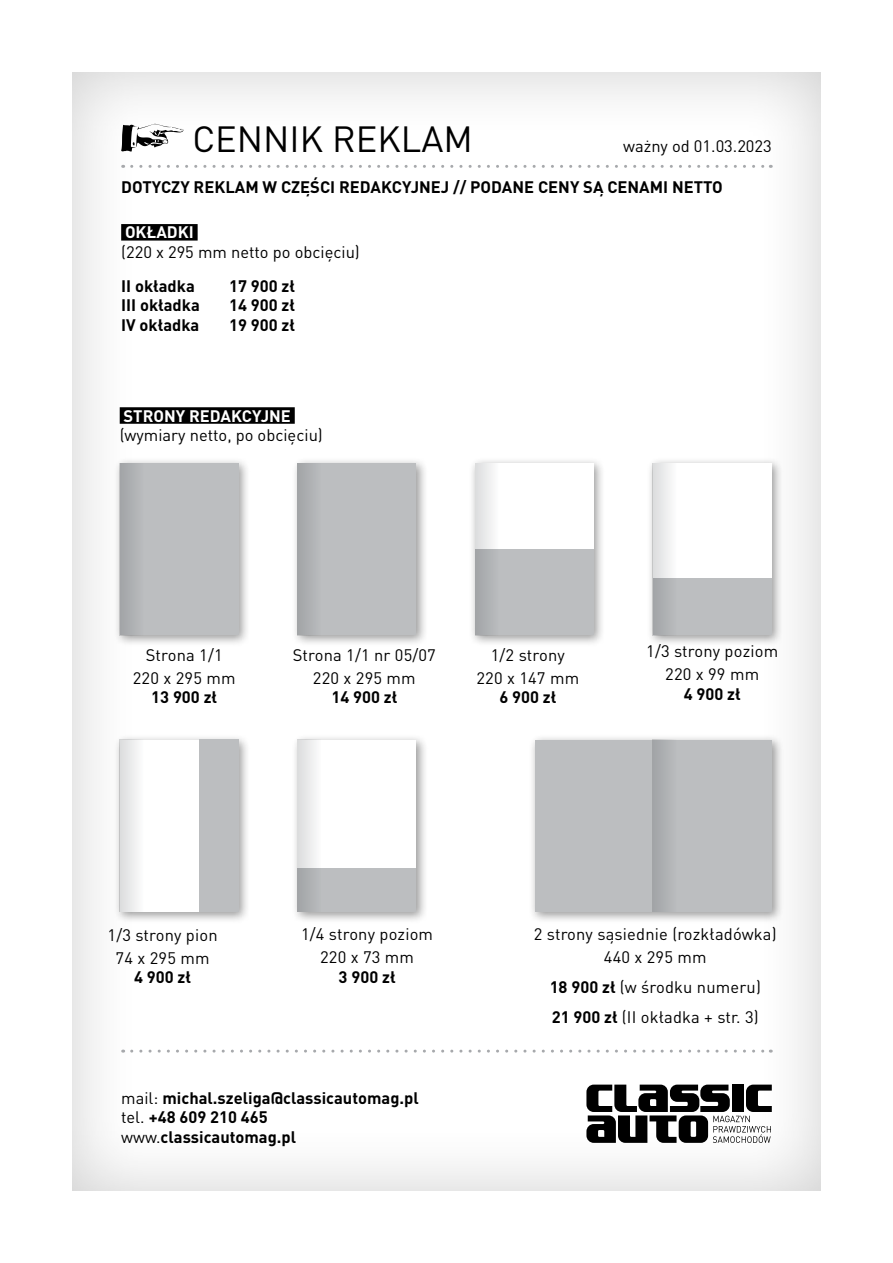
<style>
.page{position:relative;width:893px;height:1263px;background:#fff}
.page>*{position:absolute;margin:0;border:0;box-sizing:border-box;transform-origin:0 0}
.t1{font:36px "DIN Pro";color:#000}
.t2{font:16.5px/22.5px "DIN Pro";letter-spacing:.01em;color:#000;text-align:center}
.t3{font:700 16.5px/19.5px "DIN Pro";color:#000}
.t4{font:700 16.5px "DIN Pro";color:#fff}
.s1{font-weight:400}
.s2{font-weight:700}
</style>
<div class="page">
<div style="left:70px;top:67px;width:760px;height:1125px;background:#000;opacity:.2"></div>
<div style="left:114px;top:457px;width:137px;height:190px;background:#000;opacity:.4"></div>
<div style="left:529px;top:733px;width:255px;height:191px;background:#000;opacity:.4"></div>
<div style="left:291px;top:457px;width:137px;height:190px;background:#000;opacity:.4"></div>
<div style="left:114px;top:733px;width:137px;height:191px;background:#000;opacity:.4"></div>
<div style="left:469px;top:457px;width:137px;height:190px;background:#000;opacity:.4"></div>
<div style="left:475px;top:463px;width:119px;height:172px;background:#fff"></div>
<div style="left:647px;top:457px;width:137px;height:190px;background:#000;opacity:.4"></div>
<div style="left:653px;top:463px;width:118px;height:172px;background:#fff"></div>
<div style="left:291px;top:733px;width:138px;height:191px;background:#000;opacity:.4"></div>
<div style="left:298px;top:740px;width:118px;height:171px;background:#fff"></div>
<div style="left:298px;top:868px;width:118px;height:44px;background:#bcbec0"></div>
<div style="left:535px;top:740px;width:119px;height:171px;background:#bcbec0"></div>
<div style="left:475px;top:549px;width:119px;height:86px;background:#bcbec0"></div>
<div style="left:653px;top:578px;width:119px;height:57px;background:#bcbec0"></div>
<div style="left:199px;top:739px;width:40px;height:172px;background:#bcbec0"></div>
<svg style="left:132px;top:165px;width:639px;height:3px"></svg>
<svg style="left:132px;top:1049px;width:639px;height:3px"></svg>
<svg style="left:121px;top:124px;width:62px;height:28px"></svg>
<div style="left:120px;top:407px;width:175px;height:17px;background:#000"></div>
<svg style="left:586px;top:1084px;width:186px;height:59px"></svg>
<div style="left:121px;top:224px;width:77px;height:17px;background:#000"></div>
<div style="left:653px;top:740px;width:118px;height:171px;background:#bcbec0"></div>
<div style="left:653px;top:740px;width:101px;height:171px;background:linear-gradient(to right,#b1b3b6,#c1c3c5)"></div>
<svg style="left:298px;top:740px;width:18px;height:171px"></svg>
<svg style="left:120px;top:740px;width:79px;height:171px"></svg>
<div style="left:120px;top:463px;width:119px;height:172px;background:#bcbec0"></div>
<div style="left:297px;top:463px;width:119px;height:172px;background:#bcbec0"></div>
<div style="left:120px;top:463px;width:101px;height:172px;background:linear-gradient(to right,#b1b3b6,#c1c3c5)"></div>
<div style="left:297px;top:463px;width:101px;height:172px;background:linear-gradient(to right,#b1b3b5,#c1c3c5)"></div>
<svg style="left:475px;top:463px;width:18px;height:172px"></svg>
<svg style="left:653px;top:463px;width:18px;height:172px"></svg>
<h1 class="t1" style="left:192px;top:114px;width:282px">CENNIK REKLAM</h1>
<p class="t3" style="left:121px;top:177px;width:603px">DOTYCZY REKLAM W CZĘŚCI REDAKCYJNEJ // PODANE CENY SĄ CENAMI NETTO</p>
<p class="t2" style="left:623px;top:134px;width:150px">ważny od 01.03.2023</p>
<p class="t4" style="left:125px;top:221px;width:70px">OKŁADKI</p>
<p class="t2" style="left:121px;top:240px;width:240px">(220 x 295 mm netto po obcięciu)</p>
<p class="t3" style="left:121px;top:275px;width:75px">II okładka</p>
<p class="t3" style="left:229px;top:275px;width:67px">17 900 zł</p>
<p class="t3" style="left:121px;top:295px;width:80px">III okładka</p>
<p class="t3" style="left:229px;top:295px;width:67px">14 900 zł</p>
<p class="t3" style="left:121px;top:315px;width:80px">IV okładka</p>
<p class="t3" style="left:229px;top:315px;width:67px">19 900 zł</p>
<p class="t4" style="left:124px;top:404px;width:169px">STRONY REDAKCYJNE</p>
<p class="t2" style="left:120px;top:423px;width:205px">(wymiary netto, po obcięciu)</p>
<p class="t2" style="left:133px;top:643px;width:104px">Strona 1/1<br>220 x 295 mm</p>
<p class="t3" style="left:151px;top:687px;width:67px">13 900 zł</p>
<p class="t2" style="left:293px;top:643px;width:145px">Strona 1/1 nr 05/07<br>220 x 295 mm</p>
<p class="t3" style="left:331px;top:687px;width:67px">14 900 zł</p>
<p class="t2" style="left:476px;top:643px;width:104px">1/2 strony<br>220 x 147 mm</p>
<p class="t3" style="left:499px;top:687px;width:58px">6 900 zł</p>
<p class="t2" style="left:646px;top:639px;width:133px">1/3 strony poziom<br>220 x 99 mm</p>
<p class="t3" style="left:684px;top:683px;width:58px">4 900 zł</p>
<p class="t2" style="left:108px;top:923px;width:112px">1/3 strony pion<br>74 x 295 mm</p>
<p class="t3" style="left:134px;top:967px;width:58px">4 900 zł</p>
<p class="t2" style="left:301px;top:922px;width:133px">1/4 strony poziom<br>220 x 73 mm</p>
<p class="t3" style="left:339px;top:966px;width:58px">3 900 zł</p>
<p class="t3" style="left:121px;top:1087px;width:299px"><span class="s1">mail:</span> michal.szeliga@classicautomag.pl <span class="s1">tel.</span> +48 609 210 465 <span class="s1">www.</span>classicautomag.pl</p>
<p class="t2" style="left:534px;top:922px;width:244px">2 strony sąsiednie (rozkładówka)<br>440 x 295 mm</p>
<p class="t2" style="left:550px;top:971px;width:213px;line-height:30px;text-align:left"><span class="s2">18 900 zł</span> (w środku numeru)<br><span class="s2">21 900 zł</span> (II okładka + str. 3)</p>
</div>
